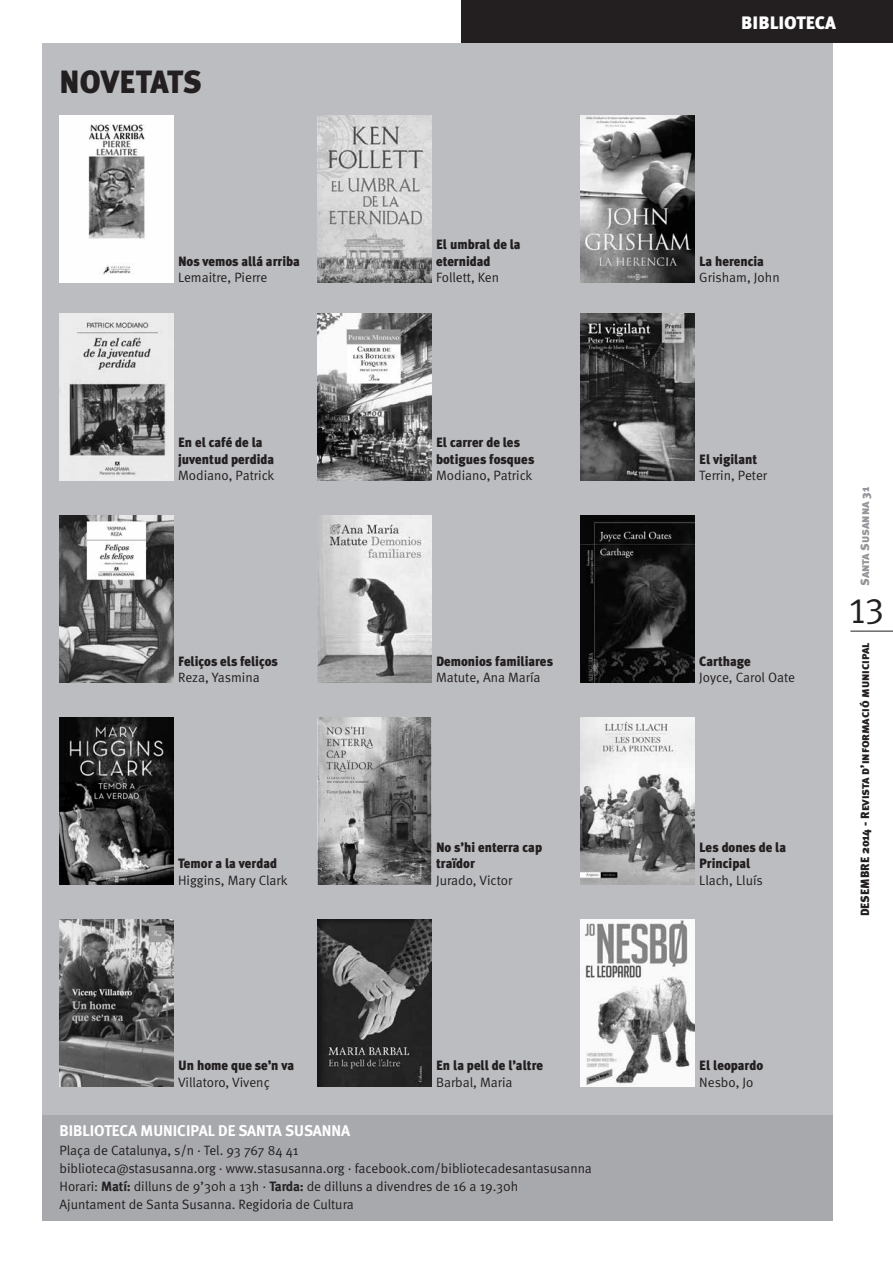
<style>
.page{position:relative;width:893px;height:1263px;background:#fff}
.page>*{position:absolute;margin:0;border:0;box-sizing:border-box;transform-origin:0 0}
.t1{font:36px "Meta Plus Normal Caps";color:#231f20}
.t2{font:900 32.25px "Meta Plus";color:#231f20;scale:.95 1}
.t3{font:18px "Meta Black Caps";color:#fff}
.t4{font:700 15.45px "Meta";color:#fff}
.t5{font:13.5px/18px "Meta Normal";color:#231f20}
.t6{font:900 13.5px/16.5px "Meta Plus";color:#231f20;scale:.95 1}
.t7{font:12px "Meta Black Caps";color:#231f20}
.t8{font:12px "Meta Black Caps";letter-spacing:-.015em;color:#939598}
.s1{font-family:"Meta";font-weight:700}
</style>
<div class="page">
<hr style="left:850px;top:631px;width:43px;height:1px;background:#231f20">
<div style="left:462px;top:0;width:431px;height:43px;background:#231f20"></div>
<div style="left:43px;top:43px;width:790px;height:1177px;background:#bcbdc0"></div>
<div style="left:43px;top:1115px;width:790px;height:105px;background:#a8a9ad"></div>
<img style="left:59px;top:115px;width:115px;height:167px">
<img style="left:59px;top:313px;width:115px;height:167px">
<img style="left:59px;top:515px;width:115px;height:167px">
<img style="left:59px;top:718px;width:115px;height:167px">
<img style="left:59px;top:920px;width:115px;height:167px">
<img style="left:317px;top:115px;width:115px;height:167px">
<img style="left:317px;top:313px;width:115px;height:167px">
<img style="left:317px;top:515px;width:115px;height:167px">
<img style="left:317px;top:718px;width:115px;height:167px">
<img style="left:317px;top:920px;width:115px;height:167px">
<img style="left:580px;top:115px;width:115px;height:167px">
<img style="left:580px;top:313px;width:115px;height:167px">
<img style="left:580px;top:515px;width:115px;height:167px">
<img style="left:580px;top:718px;width:115px;height:167px">
<img style="left:580px;top:920px;width:115px;height:167px">
<h2 class="t2" style="left:59px;top:62px;width:152px">NOVETATS</h2>
<p class="t6" style="left:178px;top:253px;width:130px">Nos vemos allá arriba</p>
<p class="t5" style="left:178px;top:268px;width:91px">Lemaitre, Pierre</p>
<p class="t6" style="left:178px;top:434px;width:103px">En el café de la juventud perdida</p>
<p class="t5" style="left:178px;top:466px;width:98px">Modiano, Patrick</p>
<p class="t6" style="left:178px;top:653px;width:107px">Feliços els feliços</p>
<p class="t5" style="left:178px;top:669px;width:83px">Reza, Yasmina</p>
<p class="t6" style="left:178px;top:855px;width:106px">Temor a la verdad</p>
<p class="t5" style="left:178px;top:871px;width:111px">Higgins, Mary Clark</p>
<p class="t6" style="left:178px;top:1057px;width:124px">Un home que se’n va</p>
<p class="t5" style="left:178px;top:1073px;width:93px">Villatoro, Vivenç</p>
<p class="t6" style="left:436px;top:236px;width:91px">El umbral de la eternidad</p>
<p class="t5" style="left:436px;top:268px;width:65px">Follett, Ken</p>
<p class="t6" style="left:436px;top:434px;width:105px">El carrer de les botigues fosques</p>
<p class="t5" style="left:436px;top:466px;width:98px">Modiano, Patrick</p>
<p class="t6" style="left:436px;top:653px;width:125px">Demonios familiares</p>
<p class="t5" style="left:436px;top:669px;width:106px">Matute, Ana María</p>
<p class="t6" style="left:436px;top:839px;width:113px">No s’hi enterra cap traïdor</p>
<p class="t5" style="left:436px;top:871px;width:78px">Jurado, Victor</p>
<p class="t6" style="left:436px;top:1057px;width:114px">En la pell de l’altre</p>
<p class="t5" style="left:436px;top:1073px;width:78px">Barbal, Maria</p>
<p class="t4" style="left:60px;top:1122px;width:292px">BIBLIOTECA MUNICIPAL DE SANTA SUSANNA</p>
<p class="t5" style="left:60px;top:1141px;width:534px">Plaça de Catalunya, s/n · Tel. 93 767 84 41<br>biblioteca@stasusanna.org · www.stasusanna.org · facebook.com/bibliotecadesantasusanna Horari: <span class="s1">Matí:</span> dilluns de 9’30h a 13h · <span class="s1">Tarda:</span> de dilluns a divendres de 16 a 19.30h<br>Ajuntament de Santa Susanna. Regidoria de Cultura</p>
<h3 class="t3" style="left:741px;top:12px;width:96px">BIBLIOTECA</h3>
<p class="t6" style="left:699px;top:253px;width:70px">La herencia</p>
<p class="t5" style="left:699px;top:268px;width:82px">Grisham, John</p>
<p class="t6" style="left:699px;top:451px;width:62px">El vigilant</p>
<p class="t5" style="left:699px;top:466px;width:69px">Terrin, Peter</p>
<p class="t6" style="left:699px;top:653px;width:56px">Carthage</p>
<p class="t5" style="left:699px;top:669px;width:97px">Joyce, Carol Oate</p>
<p class="t6" style="left:699px;top:839px;width:93px">Les dones de la<br>Principal</p>
<p class="t5" style="left:699px;top:871px;width:65px">Llach, Lluís</p>
<p class="t8" style="left:858px;top:586px;width:100px;rotate:-90deg">Santa Susanna 31</p>
<h1 class="t1" style="left:848px;top:590px;width:38px">13</h1>
<p class="t7" style="left:858px;top:916px;width:275px;rotate:-90deg">DESEMBRE 2014 - Revista d’informació municipal</p>
<p class="t6" style="left:699px;top:1057px;width:69px">El leopardo</p>
<p class="t5" style="left:699px;top:1073px;width:56px">Nesbo, Jo</p>
</div>
